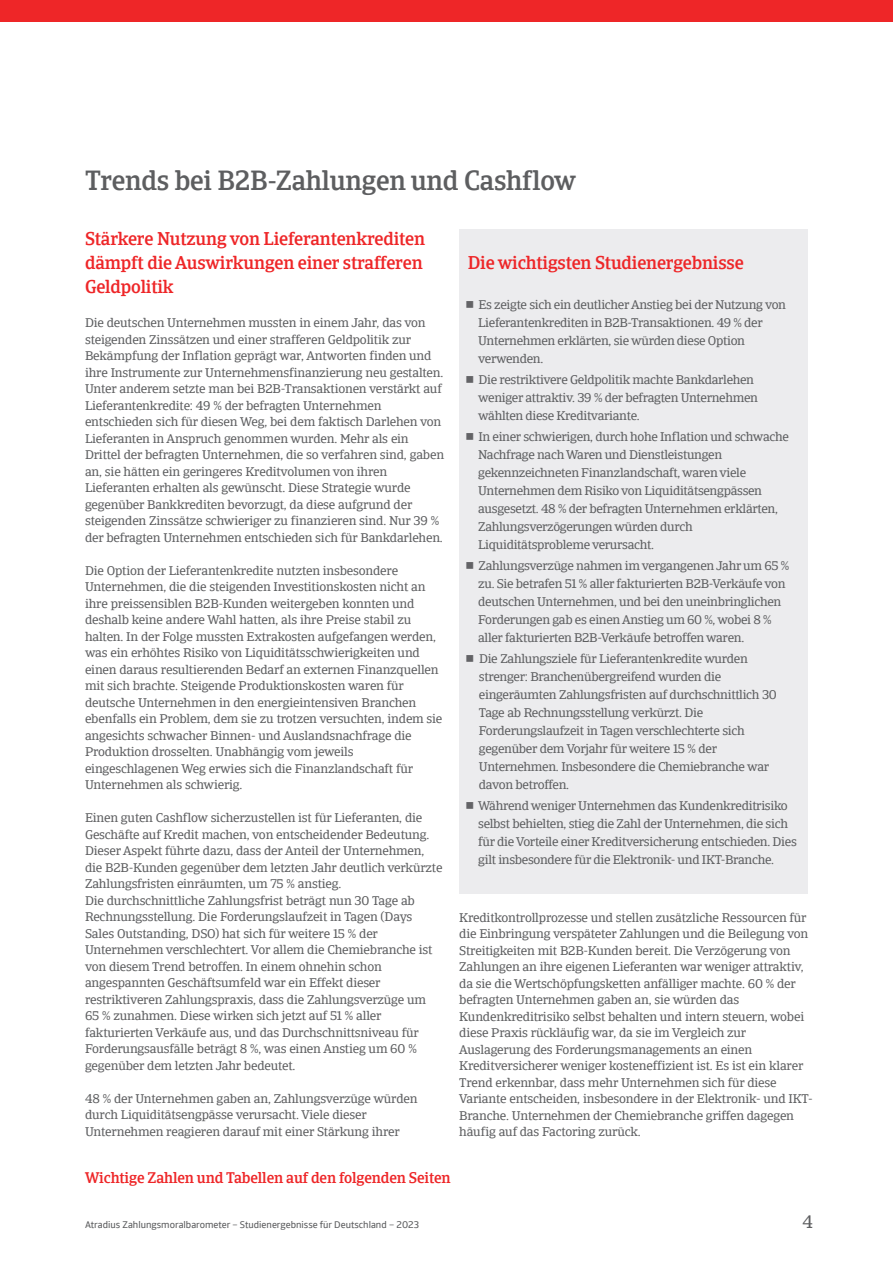
<style>
.page{position:relative;width:893px;height:1263px;background:#fff}
.page>*{position:absolute;margin:0;border:0;box-sizing:border-box;transform-origin:0 0}
.t1{font:500 27px "Catalana";letter-spacing:-.01em;color:#5d5e60}
.t2{font:500 18px/24px "Catalana";letter-spacing:-.01em;color:#ee2628}
.t3{font:18px "Catalana";color:#5d5e60}
.t4{font:500 15px "Catalana";letter-spacing:-.01em;color:#ee2628}
.t5{font:12.75px/16.5px "Catalana";letter-spacing:-.015em;color:#5d5e60}
.t6{font:9.75px "Catalana Sans";color:#5d5e60}
</style>
<div class="page">
<div style="left:0;top:0;width:893px;height:21px;background:#ee2628"></div>
<div style="left:459px;top:230px;width:349px;height:664px;background:#ececee"></div>
<h1 class="t1" style="left:85px;top:163px;width:493px">Trends bei B2B-Zahlungen und Cashflow</h1>
<h2 class="t2" style="left:85px;top:227px;width:342px">Stärkere Nutzung von Lieferantenkrediten dämpft die Auswirkungen einer strafferen<br>Geldpolitik</h2>
<h2 class="t2" style="left:468px;top:250px;width:277px">Die wichtigsten Studienergebnisse</h2>
<p class="t5" style="left:478px;top:296px;width:309px;line-height:18px">Es zeigte sich ein deutlicher Anstieg bei der Nutzung von Lieferantenkrediten in B2B-Transaktionen. 49 % der Unternehmen erklärten, sie würden diese Option verwenden.</p>
<p class="t5" style="left:478px;top:371px;width:281px;line-height:18px">Die restriktivere Geldpolitik machte Bankdarlehen weniger attraktiv. 39 % der befragten Unternehmen wählten diese Kreditvariante.</p>
<p class="t5" style="left:478px;top:428px;width:312px;line-height:18px">In einer schwierigen, durch hohe Inflation und schwache Nachfrage nach Waren und Dienstleistungen gekennzeichneten Finanzlandschaft, waren viele Unternehmen dem Risiko von Liquiditätsengpässen ausgesetzt. 48 % der befragten Unternehmen erklärten, Zahlungsverzögerungen würden durch Liquiditätsprobleme verursacht.</p>
<p class="t5" style="left:478px;top:557px;width:313px;line-height:18px">Zahlungsverzüge nahmen im vergangenen Jahr um 65 % zu. Sie betrafen 51 % aller fakturierten B2B-Verkäufe von deutschen Unternehmen, und bei den uneinbringlichen Forderungen gab es einen Anstieg um 60 %, wobei 8 % aller fakturierten B2B-Verkäufe betroffen waren.</p>
<p class="t5" style="left:479px;top:650px;width:299px;line-height:18px">Die Zahlungsziele für Lieferantenkredite wurden strenger: Branchenübergreifend wurden die eingeräumten Zahlungsfristen auf durchschnittlich 30<br>Tage ab Rechnungsstellung verkürzt. Die Forderungslaufzeit in Tagen verschlechterte sich gegenüber dem Vorjahr für weitere 15 % der Unternehmen. Insbesondere die Chemiebranche war davon betroffen.</p>
<p class="t5" style="left:478px;top:797px;width:320px;line-height:18px">Während weniger Unternehmen das Kundenkreditrisiko selbst behielten, stieg die Zahl der Unternehmen, die sich für die Vorteile einer Kreditversicherung entschieden. Dies gilt insbesondere für die Elektronik- und IKT-Branche.</p>
<p class="t5" style="left:85px;top:315px;width:361px">Die deutschen Unternehmen mussten in einem Jahr, das von steigenden Zinssätzen und einer strafferen Geldpolitik zur Bekämpfung der Inflation geprägt war, Antworten finden und ihre Instrumente zur Unternehmensfinanzierung neu gestalten.<br>Unter anderem setzte man bei B2B-Transaktionen verstärkt auf Lieferantenkredite: 49 % der befragten Unternehmen entschieden sich für diesen Weg, bei dem faktisch Darlehen von Lieferanten in Anspruch genommen wurden. Mehr als ein Drittel der befragten Unternehmen, die so verfahren sind, gaben an, sie hätten ein geringeres Kreditvolumen von ihren Lieferanten erhalten als gewünscht. Diese Strategie wurde gegenüber Bankkrediten bevorzugt, da diese aufgrund der steigenden Zinssätze schwieriger zu finanzieren sind. Nur 39 % der befragten Unternehmen entschieden sich für Bankdarlehen.</p>
<p class="t5" style="left:85px;top:562px;width:359px">Die Option der Lieferantenkredite nutzten insbesondere Unternehmen, die die steigenden Investitionskosten nicht an ihre preissensiblen B2B-Kunden weitergeben konnten und deshalb keine andere Wahl hatten, als ihre Preise stabil zu halten. In der Folge mussten Extrakosten aufgefangen werden, was ein erhöhtes Risiko von Liquiditätsschwierigkeiten und einen daraus resultierenden Bedarf an externen Finanzquellen mit sich brachte. Steigende Produktionskosten waren für deutsche Unternehmen in den energieintensiven Branchen ebenfalls ein Problem, dem sie zu trotzen versuchten, indem sie angesichts schwacher Binnen- und Auslandsnachfrage die Produktion drosselten. Unabhängig vom jeweils eingeschlagenen Weg erwies sich die Finanzlandschaft für Unternehmen als schwierig.</p>
<p class="t5" style="left:85px;top:810px;width:359px">Einen guten Cashflow sicherzustellen ist für Lieferanten, die Geschäfte auf Kredit machen, von entscheidender Bedeutung.<br>Dieser Aspekt führte dazu, dass der Anteil der Unternehmen, die B2B-Kunden gegenüber dem letzten Jahr deutlich verkürzte Zahlungsfristen einräumten, um 75 % anstieg.<br>Die durchschnittliche Zahlungsfrist beträgt nun 30 Tage ab Rechnungsstellung. Die Forderungslaufzeit in Tagen (Days Sales Outstanding, DSO) hat sich für weitere 15 % der Unternehmen verschlechtert. Vor allem die Chemiebranche ist von diesem Trend betroffen. In einem ohnehin schon angespannten Geschäftsumfeld war ein Effekt dieser restriktiveren Zahlungspraxis, dass die Zahlungsverzüge um 65 % zunahmen. Diese wirken sich jetzt auf 51 % aller fakturierten Verkäufe aus, und das Durchschnittsniveau für Forderungsausfälle beträgt 8 %, was einen Anstieg um 60 % gegenüber dem letzten Jahr bedeutet.</p>
<p class="t5" style="left:85px;top:1090px;width:334px">48 % der Unternehmen gaben an, Zahlungsverzüge würden durch Liquiditätsengpässe verursacht. Viele dieser<br>Unternehmen reagieren darauf mit einer Stärkung ihrer</p>
<p class="t5" style="left:459px;top:909px;width:355px">Kreditkontrollprozesse und stellen zusätzliche Ressourcen für die Einbringung verspäteter Zahlungen und die Beilegung von Streitigkeiten mit B2B-Kunden bereit. Die Verzögerung von Zahlungen an ihre eigenen Lieferanten war weniger attraktiv, da sie die Wertschöpfungsketten anfälliger machte. 60 % der befragten Unternehmen gaben an, sie würden das Kundenkreditrisiko selbst behalten und intern steuern, wobei diese Praxis rückläufig war, da sie im Vergleich zur Auslagerung des Forderungsmanagements an einen Kreditversicherer weniger kosteneffizient ist. Es ist ein klarer Trend erkennbar, dass mehr Unternehmen sich für diese Variante entscheiden, insbesondere in der Elektronik- und IKT-Branche. Unternehmen der Chemiebranche griffen dagegen häufig auf das Factoring zurück.</p>
<p class="t4" style="left:85px;top:1168px;width:367px">Wichtige Zahlen und Tabellen auf den folgenden Seiten</p>
<p class="t6" style="left:85px;top:1218px;width:336px">Atradius Zahlungsmoralbarometer – Studienergebnisse für Deutschland – 2023</p>
<h2 class="t3" style="left:802px;top:1210px;width:12px">4</h2>
</div>
